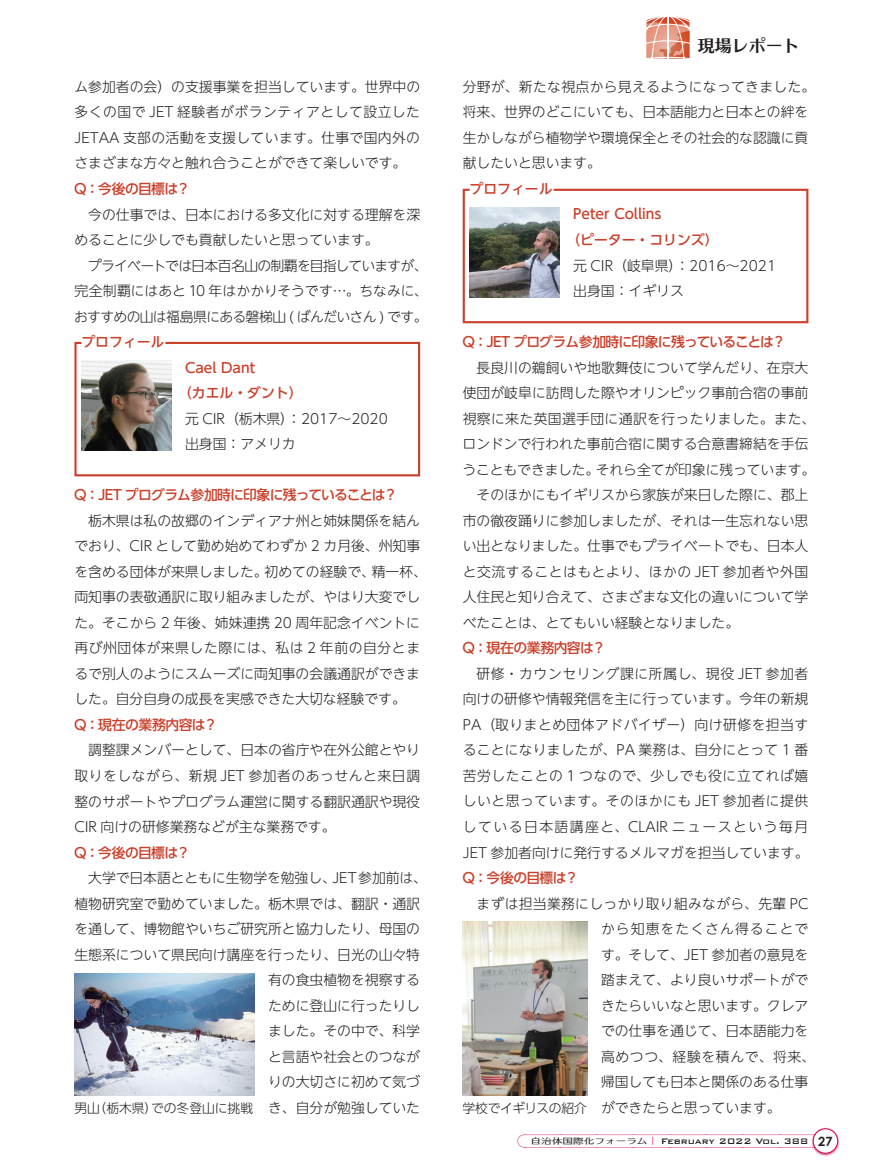
<style>
.page{position:relative;width:885px;height:1174px;background:#fff}
.page>*{position:absolute;margin:0;border:0;box-sizing:border-box;transform-origin:0 0}
.t1{font:16.95px "UD Typos 515 Std";color:#231f20}
.t2{font:300 13.8px/25.5px "UD Shin Go NT Pro";color:#231f20}
.t3{font:500 13.8px "UD Shin Go Pr 6";letter-spacing:-.06em;color:#c9402b}
.t4{font:500 13.8px "UD Shin Go Pr 6";letter-spacing:-.04em;color:#c9402b}
.t5{font:500 13.8px/25.5px "UD Shin Go Pr 6";color:#c9402b}
.t6{font:300 13.8px "UD Shin Go NT Pro";letter-spacing:.025em;color:#231f20}
.t7{font:300 13.8px "UD Shin Go NT Pro";letter-spacing:.04em;color:#231f20}
.t8{font:500 13.8px "UD Shin Go NT Pro";color:#c9402b}
.t9{font:300 12.75px "UD Shin Go Pr 6";color:#231f20}
.t10{font:500 10.65px "Bank Gothic BT";color:#231f20}
.s1{font-family:"UD Shin Go Pr 6";font-size:12.75px}
.s2{font-family:"UD Typos 510 Std";font-weight:400;font-size:7.95px}
.s3{font-family:"UD Typos 510 Std";font-weight:400;font-size:7.95px;color:#d60c55}
.s4{font-family:"Century Gothic";font-weight:700;font-size:12.75px}
</style>
<div class="page">
<svg style="left:74px;top:341px;width:347px;height:136px"></svg>
<img style="left:81px;top:360px;width:90px;height:91px">
<svg style="left:462px;top:188px;width:347px;height:136px"></svg>
<img style="left:469px;top:207px;width:90px;height:91px">
<img style="left:74px;top:973px;width:180px;height:122px">
<img style="left:462px;top:922px;width:125px;height:173px">
<svg style="left:560px;top:1134px;width:236px;height:2px"></svg>
<div style="left:810px;top:1127px;width:29px;height:29px;background:#d60c55;opacity:.75"></div>
<div style="left:813px;top:1128px;width:24px;height:25px;background:#fff;border-radius:50%"></div>
<div style="left:812px;top:1128px;width:26px;height:25px;border:1px solid #d60c55;border-radius:50%"></div>
<svg style="left:646px;top:16px;width:44px;height:43px;background:#e6a08d"></svg>
<p class="t1" style="left:697px;top:31px;width:104px">現場レポート</p>
<p class="t2" style="left:462px;top:73px;width:354px">分野が、新たな視点から見えるようになってきました。将来、世界のどこにいても、日本語能力と日本との絆を生かしながら植物学や環境保全とその社会的な認識に貢献したいと思います。</p>
<p class="t8" style="left:469px;top:177px;width:84px">プロフィール</p>
<p class="t5" style="left:566px;top:201px;width:154px;text-indent:7px">Peter Collins<br>（ピーター・コリンズ）</p>
<p class="t2" style="left:573px;top:252px;width:204px">元 CIR（岐阜県）：2016～2021出身国：イギリス</p>
<p class="t3" style="left:462px;top:331px;width:325px">Q：JET プログラム参加時に印象に残っていることは？</p>
<p class="t2" style="left:476px;top:354px;width:333px">長良川の鵜飼いや地歌舞伎について学んだり、在京大</p>
<p class="t2" style="left:462px;top:380px;width:347px">使団が岐阜に訪問した際やオリンピック事前合宿の事前</p>
<p class="t6" style="left:462px;top:407px;width:354px">視察に来た英国選手団に通訳を行ったりました。また、</p>
<p class="t2" style="left:462px;top:431px;width:347px">ロンドンで行われた事前合宿に関する合意書締結を手伝</p>
<p class="t2" style="left:462px;top:456px;width:354px">うこともできました。それら全てが印象に残っています。</p>
<p class="t2" style="left:476px;top:482px;width:333px">そのほかにもイギリスから家族が来日した際に、郡上</p>
<p class="t2" style="left:462px;top:507px;width:347px">市の徹夜踊りに参加しましたが、それは一生忘れない思</p>
<p class="t2" style="left:462px;top:533px;width:347px">い出となりました。仕事でもプライベートでも、日本人</p>
<p class="t7" style="left:462px;top:560px;width:347px">と交流することはもとより、ほかの JET 参加者や外国</p>
<p class="t2" style="left:462px;top:584px;width:347px">人住民と知り合えて、さまざまな文化の違いについて学</p>
<p class="t2" style="left:462px;top:609px;width:278px">べたことは、とてもいい経験となりました。</p>
<p class="t4" style="left:462px;top:637px;width:145px">Q：現在の業務内容は？</p>
<p class="t2" style="left:462px;top:660px;width:347px;text-align:justify;text-indent:14px">研修・カウンセリング課に所属し、現役 JET 参加者向けの研修や情報発信を主に行っています。今年の新規PA（取りまとめ団体アドバイザー）向け研修を担当することになりましたが、PA 業務は、自分にとって 1 番苦労したことの 1 つなので、少しでも役に立てれば嬉しいと思っています。そのほかにも JET 参加者に提供している日本語講座と、CLAIR ニュースという毎月JET 参加者向けに発行するメルマガを担当しています。</p>
<p class="t4" style="left:462px;top:866px;width:118px">Q：今後の目標は？</p>
<p class="t2" style="left:601px;top:890px;width:216px;text-indent:-124px">まずは担当業務にしっかり取り組みながら、先輩 PCから知恵をたくさん得ることです。そして、JET 参加者の意見を踏まえて、より良いサポートができたらいいなと思います。クレアでの仕事を通じて、日本語能力を高めつつ、経験を積んで、将来、帰国しても日本と関係のある仕事</p>
<p class="t2" style="left:74px;top:73px;width:347px;text-align:justify">ム参加者の会）の支援事業を担当しています。世界中の多くの国で JET 経験者がボランティアとして設立したJETAA 支部の活動を支援しています。仕事で国内外のさまざまな方々と触れ合うことができて楽しいです。</p>
<p class="t4" style="left:74px;top:177px;width:118px">Q：今後の目標は？</p>
<p class="t2" style="left:74px;top:201px;width:347px;text-indent:14px">今の仕事では、日本における多文化に対する理解を深めることに少しでも貢献したいと思っています。</p>
<p class="t2" style="left:74px;top:252px;width:355px;text-align:justify;text-indent:14px">プライベートでは日本百名山の制覇を目指していますが、完全制覇にはあと 10 年はかかりそうです…。ちなみに、おすすめの山は福島県にある磐梯山 ( ばんだいさん ) です。</p>
<p class="t8" style="left:81px;top:331px;width:84px">プロフィール</p>
<p class="t5" style="left:178px;top:354px;width:126px;text-indent:7px">Cael Dant<br>（カエル・ダント）</p>
<p class="t2" style="left:185px;top:405px;width:204px">元 CIR（栃木県）：2017～2020出身国：アメリカ</p>
<p class="t3" style="left:74px;top:484px;width:325px">Q：JET プログラム参加時に印象に残っていることは？</p>
<p class="t2" style="left:74px;top:507px;width:354px;text-indent:14px">栃木県は私の故郷のインディアナ州と姉妹関係を結んでおり、CIR として勤め始めてわずか 2 カ月後、州知事を含める団体が来県しました。初めての経験で、精一杯、両知事の表敬通訳に取り組みましたが、やはり大変でした。そこから 2 年後、姉妹連携 20 周年記念イベントに再び州団体が来県した際には、私は 2 年前の自分とまるで別人のようにスムーズに両知事の会議通訳ができました。自分自身の成長を実感できた大切な経験です。</p>
<p class="t4" style="left:74px;top:713px;width:145px">Q：現在の業務内容は？</p>
<p class="t2" style="left:74px;top:737px;width:347px;text-align:justify;text-indent:14px">調整課メンバーとして、日本の省庁や在外公館とやり取りをしながら、新規 JET 参加者のあっせんと来日調整のサポートやプログラム運営に関する翻訳通訳や現役CIR 向けの研修業務などが主な業務です。</p>
<p class="t4" style="left:74px;top:841px;width:118px">Q：今後の目標は？</p>
<p class="t2" style="left:88px;top:864px;width:340px">大学で日本語とともに生物学を勉強し、JET参加前は、</p>
<p class="t2" style="left:74px;top:890px;width:347px">植物研究室で勤めていました。栃木県では、翻訳・通訳</p>
<p class="t2" style="left:74px;top:915px;width:347px">を通して、博物館やいちご研究所と協力したり、母国の</p>
<p class="t2" style="left:74px;top:941px;width:347px">生態系について県民向け講座を行ったり、日光の山々特</p>
<p class="t2" style="left:268px;top:966px;width:154px">有の食虫植物を視察する</p>
<p class="t2" style="left:268px;top:992px;width:154px">ために登山に行ったりし</p>
<p class="t2" style="left:268px;top:1017px;width:154px">ました。その中で、科学</p>
<p class="t2" style="left:268px;top:1043px;width:154px">と言語や社会とのつなが</p>
<p class="t2" style="left:268px;top:1068px;width:154px">りの大切さに初めて気づ</p>
<p class="t2" style="left:268px;top:1094px;width:154px">き、自分が勉強していた</p>
<p class="t9" style="left:74px;top:1097px;width:180px">男山（栃木県）での冬登山に挑戦</p>
<p class="t2" style="left:462px;top:1094px;width:319px"><span class="s1">学校でイギリスの紹介</span> ができたらと思っています。</p>
<p class="t10" style="left:530px;top:1135px;width:303px"><span class="s2">自治体国際化フォーラム</span><span class="s3">｜</span> February 2022 Vol. 388 <span class="s4">27</span></p>
</div>
